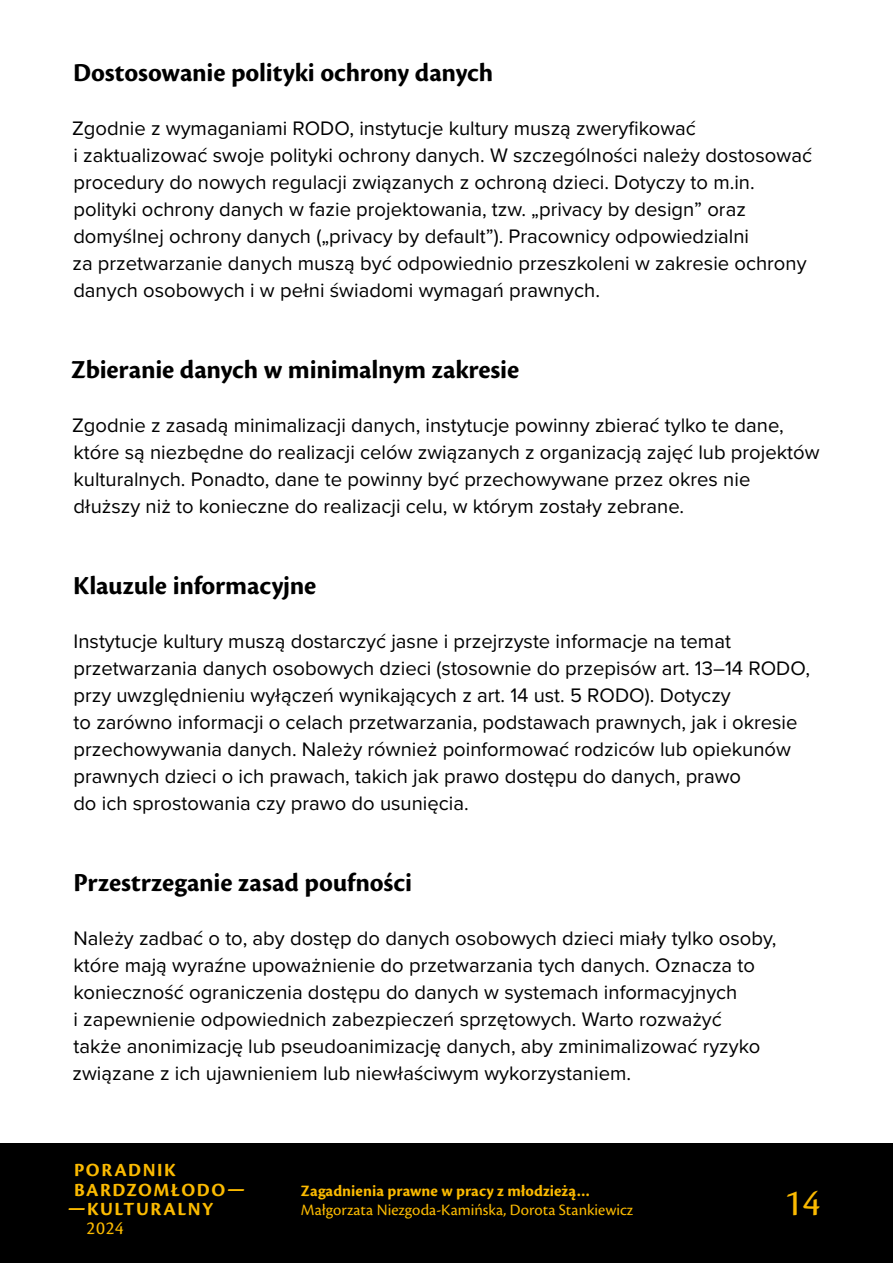
<style>
.page{position:relative;width:893px;height:1263px;background:#fff}
.page>*{position:absolute;margin:0;border:0;box-sizing:border-box;transform-origin:0 0}
.t1{font:39px "Cronos Pro";color:#fbba00}
.t2{font:700 27px "Cronos Pro";letter-spacing:-.005em;color:#000}
.a4o{font:20.25px/27px "Proxima Nova";color:#000}
.t3{font:700 19.35px "Cronos Pro";letter-spacing:.08em;color:#fbba00}
.t4{font:19.35px "Cronos Pro";color:#fbba00}
.t5{font:16.5px "Cronos Pro";color:#fbba00}
.t6{font:700 16.5px "Cronos Pro";letter-spacing:.005em;color:#fbba00}
</style>
<div class="page">
<div style="left:0;top:1144px;width:893px;height:119px;background:#000"></div>
<h2 class="t2" style="left:73px;top:57px;width:421px">Dostosowanie polityki ochrony danych</h2>
<p class="a4o" style="left:72px;top:114px;width:741px">Zgodnie z wymaganiami RODO, instytucje kultury muszą zweryfikować<br>i zaktualizować swoje polityki ochrony danych. W szczególności należy dostosować procedury do nowych regulacji związanych z ochroną dzieci. Dotyczy to m.in. polityki ochrony danych w fazie projektowania, tzw. „privacy by design” oraz domyślnej ochrony danych („privacy by default”). Pracownicy odpowiedzialni<br>za przetwarzanie danych muszą być odpowiednio przeszkoleni w zakresie ochrony danych osobowych i w pełni świadomi wymagań prawnych.</p>
<h2 class="t2" style="left:71px;top:354px;width:449px">Zbieranie danych w minimalnym zakresie</h2>
<p class="a4o" style="left:72px;top:411px;width:749px">Zgodnie z zasadą minimalizacji danych, instytucje powinny zbierać tylko te dane, które są niezbędne do realizacji celów związanych z organizacją zajęć lub projektów kulturalnych. Ponadto, dane te powinny być przechowywane przez okres nie dłuższy niż to konieczne do realizacji celu, w którym zostały zebrane.</p>
<h2 class="t2" style="left:73px;top:570px;width:245px">Klauzule informacyjne</h2>
<p class="a4o" style="left:73px;top:627px;width:738px">Instytucje kultury muszą dostarczyć jasne i przejrzyste informacje na temat przetwarzania danych osobowych dzieci (stosownie do przepisów art. 13–14 RODO, przy uwzględnieniu wyłączeń wynikających z art. 14 ust. 5 RODO). Dotyczy<br>to zarówno informacji o celach przetwarzania, podstawach prawnych, jak i okresie przechowywania danych. Należy również poinformować rodziców lub opiekunów prawnych dzieci o ich prawach, takich jak prawo dostępu do danych, prawo<br>do ich sprostowania czy prawo do usunięcia.</p>
<h2 class="t2" style="left:73px;top:867px;width:340px">Przestrzeganie zasad poufności</h2>
<p class="a4o" style="left:72px;top:924px;width:706px">Należy zadbać o to, aby dostęp do danych osobowych dzieci miały tylko osoby, które mają wyraźne upoważnienie do przetwarzania tych danych. Oznacza to konieczność ograniczenia dostępu do danych w systemach informacyjnych<br>i zapewnienie odpowiednich zabezpieczeń sprzętowych. Warto rozważyć<br>także anonimizację lub pseudoanimizację danych, aby zminimalizować ryzyko związane z ich ujawnieniem lub niewłaściwym wykorzystaniem.</p>
<p class="t3" style="left:74px;top:1159px;width:103px">PORADNIK</p>
<p class="t3" style="left:74px;top:1178px;width:173px">BARDZOMŁODO—</p>
<p class="t3" style="left:68px;top:1198px;width:147px">—KULTURALNY</p>
<p class="t4" style="left:87px;top:1217px;width:39px">2024</p>
<p class="t6" style="left:301px;top:1181px;width:291px">Zagadnienia prawne w pracy z młodzieżą…</p>
<p class="t5" style="left:301px;top:1200px;width:334px">Małgorzata Niezgoda-Kamińska, Dorota Stankiewicz</p>
<h1 class="t1" style="left:784px;top:1180px;width:38px">14</h1>
</div>
